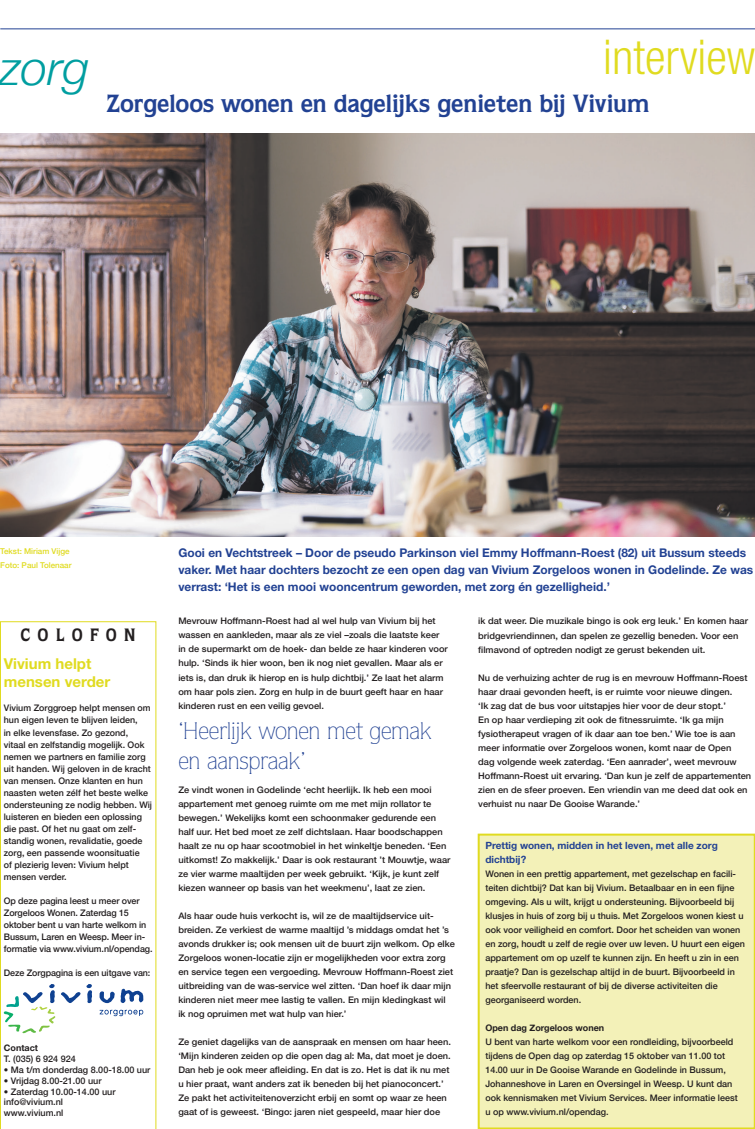
<style>
.page{position:relative;width:755px;height:1129px;background:#fff}
.page>*{position:absolute;margin:0;border:0;box-sizing:border-box;transform-origin:0 0}
.t1{font:300 condensed 48px "Helvetica Neue LT Std";color:#e0db20}
.t2{font:italic 300 48px "Helvetica Neue";color:#009ea0}
.t3{font:700 25px "Quorum Std";letter-spacing:-.01em;color:#224293}
.t4{font:300 24px/30px "Quorum Std";letter-spacing:-.02em;color:#224293}
.t5{font:700 18px "Quorum Std";letter-spacing:.39em;color:#231f20}
.t6{font:700 15px/18px "Helvetica Neue LT Std";color:#e0db20}
.t7{font:700 12px/17px "Helvetica Neue LT Std";color:#224293}
.t8{font:700 10px/14px "Helvetica Neue LT Std";color:#224293}
.t9{font:500 9px/14px "Helvetica Neue";color:#231f20}
.t10{font:700 9px "Helvetica Neue";color:#231f20}
.t11{font:700 9px "Helvetica Neue LT Std";color:#231f20}
.t12{font:500 8px/14px "Helvetica Neue";color:#e0db20}
</style>
<div class="page">
<img style="left:0;top:133px;width:754px;height:403px">
<hr style="left:0;top:28px;width:754px;height:1px;background:#224293">
<div style="left:477px;top:833px;width:277px;height:295px;background:#f3f1b8"></div>
<svg style="left:0;top:621px;width:156px;height:507px"></svg>
<svg style="left:99px;top:1009px;width:44px;height:6px"></svg>
<svg style="left:86px;top:983px;width:6px;height:19px"></svg>
<svg style="left:99px;top:988px;width:44px;height:14px"></svg>
<svg style="left:61px;top:991px;width:19px;height:11px"></svg>
<svg style="left:4px;top:983px;width:51px;height:49px"></svg>
<h1 class="t2" style="left:0;top:30px;width:90px">zorg</h1>
<h1 class="t1" style="left:602px;top:29px;width:153px">interview</h1>
<h2 class="t3" style="left:106px;top:88px;width:544px">Zorgeloos wonen en dagelijks genieten bij Vivium</h2>
<p class="t12" style="left:0;top:544px;width:73px">Tekst: Miriam Vijge<br>Foto: Paul Tolenaar</p>
<p class="t7" style="left:178px;top:544px;width:576px">Gooi en Vechtstreek – Door de pseudo Parkinson viel Emmy Hoffmann-Roest (82) uit Bussum steeds vaker. Met haar dochters bezocht ze een open dag van Vivium Zorgeloos wonen in Godelinde. Ze was verrast: ‘Het is een mooi wooncentrum geworden, met zorg én gezelligheid.’</p>
<h3 class="t5" style="left:20px;top:623px;width:117px">COLOFON</h3>
<h3 class="t6" style="left:4px;top:654px;width:108px">Vivium helpt mensen verder</h3>
<p class="t9" style="left:4px;top:701px;width:150px;line-height:12px">Vivium Zorggroep helpt mensen om hun eigen leven te blijven leiden,<br>in elke levensfase. Zo gezond, vitaal en zelfstandig mogelijk. Ook nemen we partners en familie zorg uit handen. Wij geloven in de kracht van mensen. Onze klanten en hun naasten weten zélf het beste welke ondersteuning ze nodig hebben. Wij luisteren en bieden een oplossing die past. Of het nu gaat om zelf&shy;standig wonen, revalidatie, goede zorg, een passende woonsituatie<br>of plezierig leven: Vivium helpt mensen verder.</p>
<p class="t9" style="left:4px;top:893px;width:150px;line-height:12px">Op deze pagina leest u meer over<br>Zorgeloos Wonen. Zaterdag 15 oktober bent u van harte welkom in<br>Bussum, Laren en Weesp. Meer in&shy;formatie via www.vivium.nl/opendag.</p>
<p class="t9" style="left:4px;top:964px;width:148px">Deze Zorgpagina is een uitgave van:</p>
<p class="t11" style="left:4px;top:1042px;width:36px">Contact</p>
<p class="t9" style="left:4px;top:1050px;width:73px">T. (035) 6 924 924</p>
<p class="t9" style="left:4px;top:1061px;width:148px">• Ma t/m donderdag 8.00-18.00 uur</p>
<p class="t9" style="left:4px;top:1072px;width:99px">• Vrijdag 8.00-21.00 uur</p>
<p class="t9" style="left:4px;top:1084px;width:113px;line-height:10.8px">• Zaterdag 10.00-14.00 uur info@vivium.nl www.vivium.nl</p>
<p class="t9" style="left:178px;top:613px;width:271px">Mevrouw Hoffmann-Roest had al wel hulp van Vivium bij het wassen en aankleden, maar als ze viel –zoals die laatste keer in de supermarkt om de hoek- dan belde ze haar kinderen voor hulp. ‘Sinds ik hier woon, ben ik nog niet gevallen. Maar als er iets is, dan druk ik hierop en is hulp dichtbij.’ Ze laat het alarm om haar pols zien. Zorg en hulp in de buurt geeft haar en haar kinderen rust en een veilig gevoel.</p>
<h3 class="t4" style="left:178px;top:715px;width:254px">‘Heerlijk wonen met gemak en aanspraak’</h3>
<p class="t9" style="left:178px;top:781px;width:273px">Ze vindt wonen in Godelinde ‘echt heerlijk. Ik heb een mooi appartement met genoeg ruimte om me met mijn rollator te bewegen.’ Wekelijks komt een schoonmaker gedurende een half uur. Het bed moet ze zelf dichtslaan. Haar boodschappen haalt ze nu op haar scootmobiel in het winkeltje beneden. ‘Een uitkomst! Zo makkelijk.’ Daar is ook restaurant ’t Mouwtje, waar ze vier warme maaltijden per week gebruikt. ‘Kijk, je kunt zelf kiezen wanneer op basis van het weekmenu’, laat ze zien.</p>
<p class="t9" style="left:178px;top:907px;width:278px">Als haar oude huis verkocht is, wil ze de maaltijdservice uit&shy;breiden. Ze verkiest de warme maaltijd ’s middags omdat het ’s avonds drukker is; ook mensen uit de buurt zijn welkom. Op elke Zorgeloos wonen-locatie zijn er mogelijkheden voor extra zorg en service tegen een vergoeding. Mevrouw Hoffmann-Roest ziet uitbreiding van de was-service wel zitten. ‘Dan hoef ik daar mijn kinderen niet meer mee lastig te vallen. En mijn kledingkast wil ik nog opruimen met wat hulp van hier.’</p>
<p class="t9" style="left:178px;top:1033px;width:274px">Ze geniet dagelijks van de aanspraak en mensen om haar heen. ‘Mijn kinderen zeiden op die open dag al: Ma, dat moet je doen.<br>Dan heb je ook meer afleiding. En dat is zo. Het is dat ik nu met u hier praat, want anders zat ik beneden bij het pianoconcert.’ Ze pakt het activiteitenoverzicht erbij en somt op waar ze heen gaat of is geweest. ‘Bingo: jaren niet gespeeld, maar hier doe</p>
<p class="t9" style="left:478px;top:613px;width:271px">ik dat weer. Die muzikale bingo is ook erg leuk.’ En komen haar bridgevriendinnen, dan spelen ze gezellig beneden. Voor een filmavond of optreden nodigt ze gerust bekenden uit.</p>
<p class="t9" style="left:478px;top:669px;width:274px">Nu de verhuizing achter de rug is en mevrouw Hoffmann-Roest haar draai gevonden heeft, is er ruimte voor nieuwe dingen.<br>‘Ik zag dat de bus voor uitstapjes hier voor de deur stopt.’<br>En op haar verdieping zit ook de fitnessruimte. ‘Ik ga mijn fysiotherapeut vragen of ik daar aan toe ben.’ Wie toe is aan meer informatie over Zorgeloos wonen, komt naar de Open<br>dag volgende week zaterdag. ‘Een aanrader’, weet mevrouw Hoffmann-Roest uit ervaring. ‘Dan kun je zelf de appartementen zien en de sfeer proeven. Een vriendin van me deed dat ook en verhuist nu naar De Gooise Warande.’</p>
<p class="t8" style="left:485px;top:837px;width:234px">Prettig wonen, midden in het leven, met alle zorg dichtbij?</p>
<p class="t9" style="left:485px;top:865px;width:261px">Wonen in een prettig appartement, met gezelschap en facili&shy;teiten dichtbij? Dat kan bij Vivium. Betaalbaar en in een fijne omgeving. Als u wilt, krijgt u ondersteuning. Bijvoorbeeld bij klusjes in huis of zorg bij u thuis. Met Zorgeloos wonen kiest u ook voor veiligheid en comfort. Door het scheiden van wonen en zorg, houdt u zelf de regie over uw leven. U huurt een eigen appartement om op uzelf te kunnen zijn. En heeft u zin in een praatje? Dan is gezelschap altijd in de buurt. Bijvoorbeeld in het sfeervolle restaurant of bij de diverse activiteiten die georganiseerd worden.</p>
<p class="t10" style="left:485px;top:1020px;width:120px">Open dag Zorgeloos wonen</p>
<p class="t9" style="left:485px;top:1033px;width:254px">U bent van harte welkom voor een rondleiding, bijvoorbeeld tijdens de Open dag op zaterdag 15 oktober van 11.00 tot 14.00 uur in De Gooise Warande en Godelinde in Bussum, Johanneshove in Laren en Oversingel in Weesp. U kunt dan ook kennismaken met Vivium Services. Meer informatie leest u op www.vivium.nl/opendag.</p>
</div>
